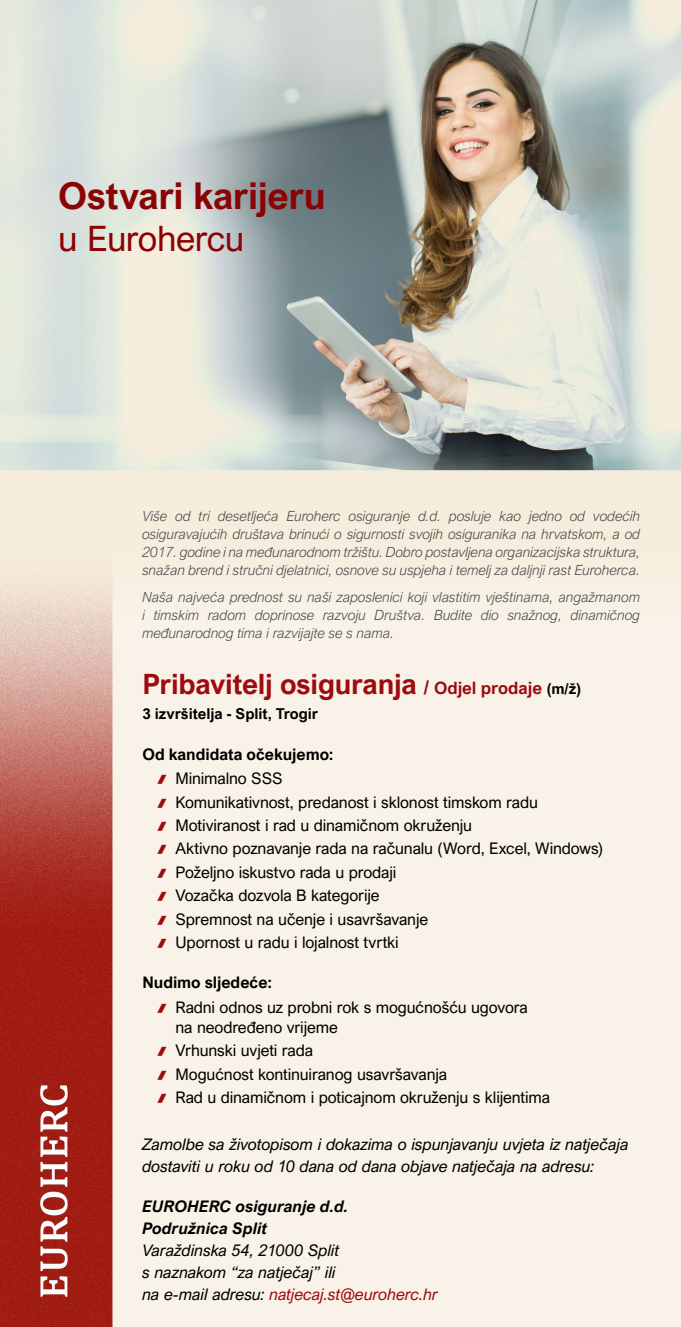
<style>
.page{position:relative;width:681px;height:1327px;background:#fff}
.page>*{position:absolute;margin:0;border:0;box-sizing:border-box;transform-origin:0 0}
.t1{font:700 37px "Arial Nova";letter-spacing:-.01em;color:#8b0304}
.t2{font:35px "Arial Nova";letter-spacing:-.015em;color:#8b0304}
.t3{font:700 28px "Arial Nova";letter-spacing:-.01em;color:#9e0b0f}
.t4{font:16px/23.5px "Arial Nova";letter-spacing:-.005em;color:#000}
.t5{font:italic 16px/22px "Arial Nova";color:#000}
.t6{font:italic 700 16px/22px "Arial Nova";letter-spacing:.005em;color:#000}
.t7{font:700 16px "Arial Nova";letter-spacing:-.005em;color:#000}
.t8{font:700 15px "Arial Nova";color:#000}
.t9{font:italic 300 14px/18px "Arial Nova";color:#4d4d4f;text-align:justify}
.s1{font-size:19px}
.s2{font-size:17px}
.s3{font-size:15px;color:#000}
.s4{color:#9e0b0f}
</style>
<div class="page">
<img style="left:0;top:0;width:680px;height:1327px">
<svg style="left:157px;top:775px;width:9px;height:9px"></svg>
<svg style="left:157px;top:798px;width:9px;height:9px"></svg>
<svg style="left:157px;top:821px;width:9px;height:10px"></svg>
<svg style="left:157px;top:845px;width:9px;height:9px"></svg>
<svg style="left:157px;top:868px;width:9px;height:9px"></svg>
<svg style="left:157px;top:892px;width:9px;height:9px"></svg>
<svg style="left:157px;top:915px;width:9px;height:9px"></svg>
<svg style="left:157px;top:939px;width:9px;height:9px"></svg>
<svg style="left:157px;top:1003px;width:9px;height:9px"></svg>
<svg style="left:157px;top:1046px;width:9px;height:10px"></svg>
<svg style="left:157px;top:1070px;width:9px;height:9px"></svg>
<svg style="left:157px;top:1093px;width:9px;height:9px"></svg>
<h1 class="t1" style="left:58px;top:174px;width:269px">Ostvari karijeru</h1>
<h2 class="t2" style="left:58px;top:219px;width:187px">u Eurohercu</h2>
<p class="t9" style="left:142px;top:507px;width:499px">Više od tri desetljeća Euroherc osiguranje d.d. posluje kao jedno od vodećih osiguravajućih društava brinući o sigurnosti svojih osiguranika na hrvatskom, a od 2017. godine i na međunarodnom tržištu. Dobro postavljena organizacijska struktura, snažan brend i stručni djelatnici, osnove su uspjeha i temelj za daljnji rast Euroherca.</p>
<p class="t9" style="left:142px;top:588px;width:499px">Naša najveća prednost su naši zaposlenici koji vlastitim vještinama, angažmanom i timskim radom doprinose razvoju Društva. Budite dio snažnog, dinamičnog međunarodnog tima i razvijajte se s nama.</p>
<h3 class="t3" style="left:142px;top:667px;width:440px">Pribavitelj osiguranja <span class="s1">/</span> <span class="s2">Odjel prodaje</span> <span class="s3">(m/ž)</span></h3>
<p class="t8" style="left:142px;top:704px;width:177px">3 izvršitelja - Split, Trogir</p>
<p class="t7" style="left:142px;top:745px;width:193px">Od kandidata očekujemo:</p>
<p class="t4" style="left:175px;top:766px;width:429px">Minimalno SSS<br>Komunikativnost, predanost i sklonost timskom radu Motiviranost i rad u dinamičnom okruženju<br>Aktivno poznavanje rada na računalu (Word, Excel, Windows)<br>Poželjno iskustvo rada u prodaji<br>Vozačka dozvola B kategorije<br>Spremnost na učenje i usavršavanje<br>Upornost u radu i lojalnost tvrtki</p>
<p class="t7" style="left:142px;top:973px;width:131px">Nudimo sljedeće:</p>
<p class="t4" style="left:175px;top:997px;width:354px;line-height:20px">Radni odnos uz probni rok s mogućnošću ugovora na neodređeno vrijeme</p>
<p class="t4" style="left:175px;top:1038px;width:376px">Vrhunski uvjeti rada<br>Mogućnost kontinuiranog usavršavanja<br>Rad u dinamičnom i poticajnom okruženju s klijentima</p>
<p class="t5" style="left:142px;top:1133px;width:487px">Zamolbe sa životopisom i dokazima o ispunjavanju uvjeta iz natječaja dostaviti u roku od 10 dana od dana objave natječaja na adresu:</p>
<p class="t6" style="left:142px;top:1195px;width:208px">EUROHERC osiguranje d.d.<br>Podružnica Split</p>
<p class="t5" style="left:142px;top:1239px;width:297px">Varaždinska 54, 21000 Split<br>s naznakom “za natječaj” ili<br>na e-mail adresu: <span class="s4">natjecaj.st@euroherc.hr</span></p>
</div>
